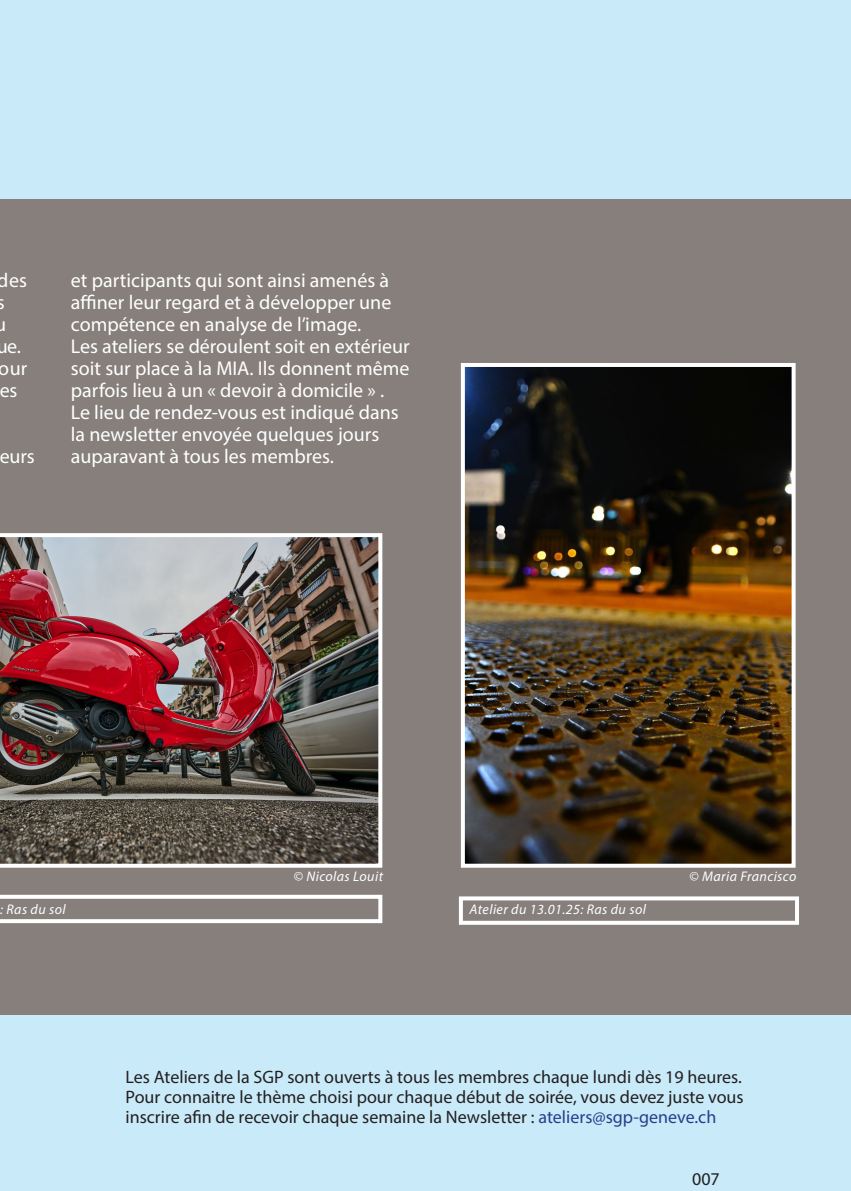
<style>
.page{position:relative;width:851px;height:1191px;background:#fff}
.page>*{position:absolute;margin:0;border:0;box-sizing:border-box;transform-origin:0 0}
.t1{font:20px/22px "Myriad Pro";color:#fff}
.t2{font:18px "Myriad Pro";color:#231f20}
.t3{font:italic 14px "Myriad Pro";letter-spacing:.03em;color:#fff}
.s1{color:#253f8e}
</style>
<div class="page">
<div style="left:0;top:198px;width:850px;height:817px;background:#867f7c"></div>
<div style="left:0;top:0;width:850px;height:198px;background:#c9eaf8"></div>
<div style="left:0;top:1015px;width:850px;height:176px;background:#c9eaf8"></div>
<img style="left:0;top:533px;width:382px;height:334px">
<img style="left:466px;top:368px;width:324px;height:494px">
<div style="left:461px;top:363px;width:334px;height:504px;border:4px solid #fff"></div>
<div style="left:459px;top:896px;width:339px;height:28px;border:4px solid #fff"></div>
<svg style="left:0;top:894px;width:382px;height:29px"></svg>
<p class="t1" style="left:-4px;top:269px;width:33px">des s<br>u ue. our es</p>
<p class="t1" style="left:-1px;top:445px;width:37px">eurs</p>
<p class="t1" style="left:71px;top:269px;width:340px">et participants qui sont ainsi amenés à affiner leur regard et à développer une compétence en analyse de l’image.<br>Les ateliers se déroulent soit en extérieur soit sur place à la MIA. Ils donnent même parfois lieu à un « devoir à domicile » .<br>Le lieu de rendez-vous est indiqué dans la newsletter envoyée quelques jours auparavant à tous les membres.</p>
<p class="t3" style="left:293px;top:867px;width:91px">© Nicolas Louit</p>
<p class="t3" style="left:689px;top:867px;width:109px">© Maria Francisco</p>
<p class="t3" style="left:0;top:900px;width:67px">: Ras du sol</p>
<p class="t3" style="left:469px;top:901px;width:178px">Atelier du 13.01.25: Ras du sol</p>
<p class="t2" style="left:125px;top:1065px;width:617px">Les Ateliers de la SGP sont ouverts à tous les membres chaque lundi dès 19 heures.</p>
<p class="t2" style="left:125px;top:1085px;width:619px">Pour connaitre le thème choisi pour chaque début de soirée, vous devez juste vous</p>
<p class="t2" style="left:125px;top:1105px;width:592px">inscrire afin de recevoir chaque semaine la Newsletter : <span class="s1">ateliers@sgp-geneve.ch</span></p>
<p class="t2" style="left:692px;top:1167px;width:29px">007</p>
</div>
